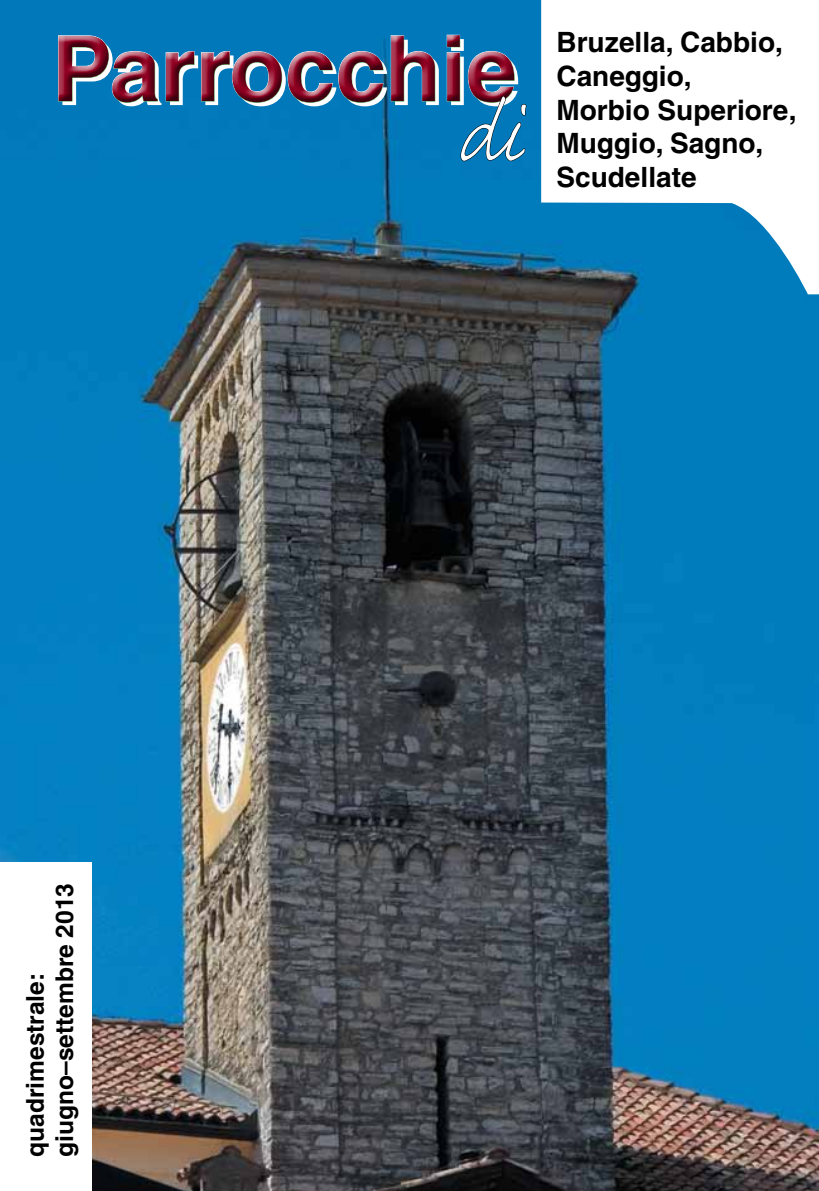
<style>
.page{position:relative;width:819px;height:1191px;background:#fff}
.page>*{position:absolute;margin:0;border:0;box-sizing:border-box;transform-origin:0 0}
.t1{font:300 105px "Caflisch Script Pro";color:#fff}
.t2{font:700 91px "Helvetica";color:#fff}
.t3{font:700 28px/33.6px "Helvetica";color:#000}
.t4{font:700 24.5px/29.4px "Helvetica";color:#000}
</style>
<div class="page">
<img style="left:0;top:0;width:819px;height:1191px">
<svg style="left:541px;top:0;width:278px;height:294px"></svg>
<div style="left:0;top:863px;width:92px;height:328px;background:#fff"></div>
<div style="left:51px;top:27px;width:465px;height:79px;background:#0178ba"></div>
<div style="left:52px;top:30px;width:470px;height:80px;background:#41ad49;opacity:.75"></div>
<svg style="left:446px;top:34px;width:80px;height:128px"></svg>
<h2 class="t2" style="left:55px;top:18px;width:466px">Parrocchie</h2>
<p class="t3" style="left:556px;top:25px;width:241px">Bruzella, Cabbio,<br>Caneggio,<br>Morbio Superiore,<br>Muggio, Sagno,<br>Scudellate</p>
<h1 class="t1" style="left:456px;top:80px;width:68px">di</h1>
<p class="t4" style="left:20px;top:1156px;width:275px;rotate:-90deg">quadrimestrale: giugno–settembre 2013</p>
</div>
